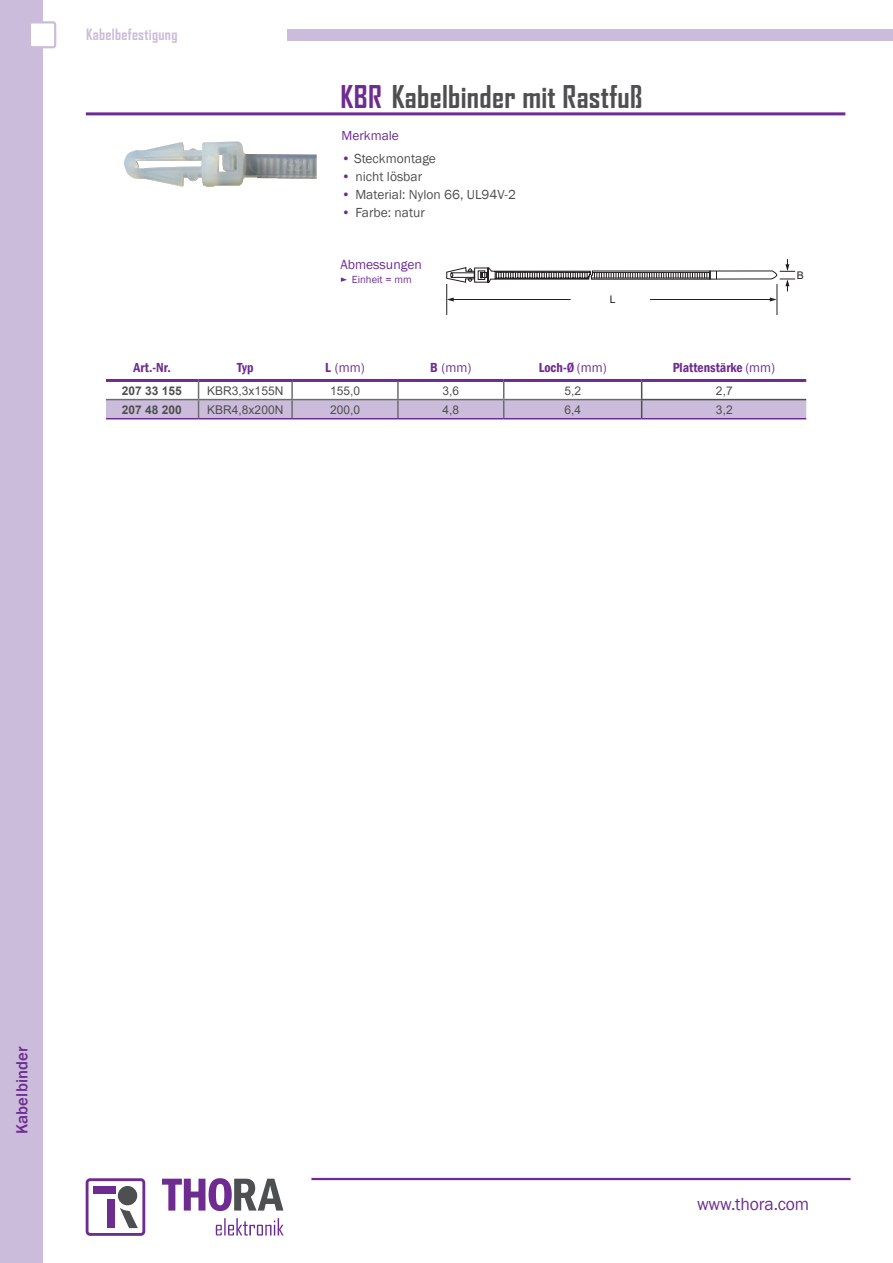
<style>
.page{position:relative;width:893px;height:1263px;background:#fff}
.page>*{position:absolute;margin:0;border:0;box-sizing:border-box;transform-origin:0 0}
.t1{font:700 30px "Agency FB";letter-spacing:.01em;color:#4e4f50}
.t2{font:18px "Franklin Gothic";letter-spacing:-.01em;color:#6e2c91}
.t3{font:500 16.5px "Franklin Gothic";letter-spacing:.01em;color:#6e2c91}
.t4{font:700 15px "Agency FB";letter-spacing:.02em;color:#ccbcdb}
.t5{font:13.65px "Franklin Gothic";color:#6e2c91}
.t6{font:13.5px "Franklin Gothic";color:#4e4f50}
.t7{font:600 condensed 13.5px "Franklin Gothic";color:#6e2c91}
.t8{font:13.5px "Franklin Gothic";color:#6e2c91}
.t9{font:12px "Arial";color:#4e4f50}
.t10{font:700 12px "Arial";color:#4e4f50}
.t11{font:10.65px "Franklin Gothic";color:#6e2c91}
.t12{font:10.5px "Arial";color:#231f20}
.s1{color:#6e2c91}
.s2{font-weight:600;font-stretch:condensed}
.s3{font-weight:400;font-stretch:normal}
</style>
<div class="page">
<div style="left:0;top:0;width:42px;height:1263px;background:#ccbcdb"></div>
<div style="left:30px;top:22px;width:25px;height:25px;background:#fff;border-radius:2px"></div>
<div style="left:29px;top:21px;width:27px;height:27px;border:2px solid #ccbcdb;border-radius:2px"></div>
<div style="left:287px;top:29px;width:606px;height:12px;background:#ccbcdb"></div>
<hr style="left:311px;top:1178px;width:539px;height:2px;background:#6e2c91">
<div style="left:86px;top:1178px;width:59px;height:58px;border:3px solid #6e2c91;border-radius:3px"></div>
<div style="left:118px;top:1186px;width:19px;height:19px;background:#4e4f50;border-radius:50%"></div>
<div style="left:107px;top:1199px;width:8px;height:29px;background:#6e2c91"></div>
<div style="left:93px;top:1186px;width:22px;height:8px;background:#6e2c91"></div>
<svg style="left:120px;top:1208px;width:18px;height:20px"></svg>
<svg style="left:216px;top:1218px;width:68px;height:18px"></svg>
<svg style="left:162px;top:1178px;width:121px;height:33px"></svg>
<hr style="left:86px;top:112px;width:759px;height:3px;background:#6e2c91">
<img style="left:124px;top:142px;width:193px;height:45px">
<hr style="left:106px;top:379px;width:93px;height:3px;background:#6e2c91">
<hr style="left:199px;top:379px;width:93px;height:3px;background:#6e2c91">
<hr style="left:292px;top:379px;width:106px;height:3px;background:#6e2c91">
<hr style="left:398px;top:379px;width:106px;height:3px;background:#6e2c91">
<hr style="left:504px;top:379px;width:138px;height:3px;background:#6e2c91">
<hr style="left:642px;top:379px;width:164px;height:3px;background:#6e2c91">
<svg style="left:106px;top:380px;width:700px;height:39px"></svg>
<hr style="left:641px;top:399px;width:165px;height:1px;background:#4e4f50">
<hr style="left:777px;top:284px;width:1px;height:31px;background:#231f20">
<hr style="left:446px;top:284px;width:1px;height:31px;background:#231f20">
<hr style="left:450px;top:299px;width:121px;height:1px;background:#231f20">
<hr style="left:650px;top:299px;width:124px;height:1px;background:#231f20">
<svg style="left:447px;top:297px;width:7px;height:4px"></svg>
<svg style="left:770px;top:297px;width:7px;height:4px"></svg>
<svg style="left:446px;top:259px;width:349px;height:32px"></svg>
<svg style="left:341px;top:277px;width:6px;height:5px"></svg>
<p class="t4" style="left:86px;top:25px;width:93px">Kabelbefestigung</p>
<h1 class="t1" style="left:341px;top:78px;width:303px"><span class="s1">KBR</span> Kabelbinder mit Rastfuß</h1>
<p class="t8" style="left:342px;top:127px;width:59px">Merkmale</p>
<p class="t6" style="left:342px;top:150px;width:96px"><span class="s1">•</span> Steckmontage</p>
<p class="t6" style="left:342px;top:168px;width:82px"><span class="s1">•</span> nicht lösbar</p>
<p class="t6" style="left:342px;top:186px;width:176px"><span class="s1">•</span> Material: Nylon 66, UL94V-2</p>
<p class="t6" style="left:342px;top:204px;width:85px"><span class="s1">•</span> Farbe: natur</p>
<p class="t5" style="left:341px;top:256px;width:83px">Abmessungen</p>
<p class="t11" style="left:352px;top:273px;width:61px">Einheit = mm</p>
<p class="t12" style="left:610px;top:292px;width:7px">L</p>
<p class="t12" style="left:797px;top:268px;width:9px">B</p>
<p class="t7" style="left:134px;top:358px;width:39px">Art.-Nr.</p>
<p class="t7" style="left:237px;top:358px;width:18px">Typ</p>
<p class="t8" style="left:325px;top:359px;width:41px"><span class="s2">L</span> (mm)</p>
<p class="t8" style="left:430px;top:359px;width:43px"><span class="s2">B</span> (mm)</p>
<p class="t7" style="left:539px;top:358px;width:70px">Loch-Ø <span class="s3">(mm)</span></p>
<p class="t7" style="left:673px;top:358px;width:104px">Plattenstärke <span class="s3">(mm)</span></p>
<p class="t10" style="left:122px;top:382px;width:62px">207 33 155</p>
<p class="t9" style="left:207px;top:382px;width:78px">KBR3,3x155N</p>
<p class="t9" style="left:330px;top:382px;width:32px">155,0</p>
<p class="t9" style="left:442px;top:382px;width:18px">3,6</p>
<p class="t9" style="left:564px;top:382px;width:18px">5,2</p>
<p class="t9" style="left:716px;top:382px;width:18px">2,7</p>
<p class="t10" style="left:122px;top:401px;width:62px">207 48 200</p>
<p class="t9" style="left:207px;top:401px;width:78px">KBR4,8x200N</p>
<p class="t9" style="left:330px;top:401px;width:32px">200,0</p>
<p class="t9" style="left:442px;top:401px;width:18px">4,8</p>
<p class="t9" style="left:564px;top:401px;width:18px">6,4</p>
<p class="t9" style="left:716px;top:401px;width:18px">3,2</p>
<p class="t3" style="left:12px;top:1134px;width:89px;rotate:-90deg">Kabelbinder</p>
<h2 class="t2" style="left:697px;top:1193px;width:114px">www.thora.com</h2>
</div>
